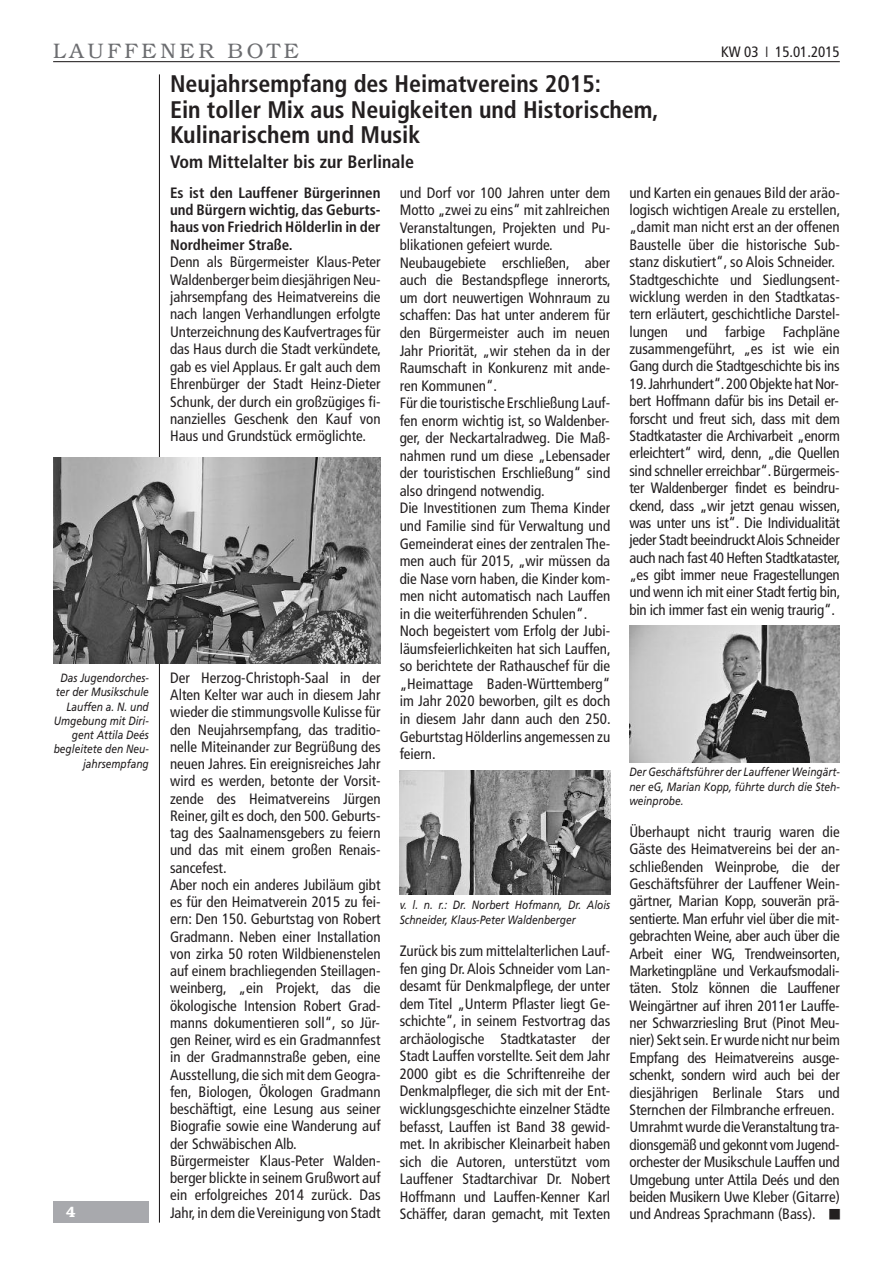
<style>
.page{position:relative;width:893px;height:1263px;background:#fff}
.page>*{position:absolute;margin:0;border:0;box-sizing:border-box;transform-origin:0 0}
.t1{font:700 condensed 24px/25.5px "Frutiger LT";color:#231f20}
.t2{font:300 21px "Bookman LT";letter-spacing:.175em;color:#6c6d70}
.t3{font:700 condensed 18px "Frutiger LT";color:#231f20}
.t4{font:condensed 15px/17.4px "Frutiger LT";color:#231f20}
.t5{font:700 condensed 15px/17.4px "Frutiger LT";color:#231f20;text-align:justify}
.t6{font:600 15px "Bookman LT";color:#fff}
.t7{font:italic 12px/14.2px "Frutiger LT";color:#231f20;scale:.85 1}
</style>
<div class="page">
<hr style="left:159px;top:74px;width:1px;height:1148px;background:#231f20">
<hr style="left:53px;top:61px;width:787px;height:1px;background:#231f20">
<div style="left:53px;top:1201px;width:96px;height:21px;background:#a8a9ad"></div>
<img style="left:400px;top:770px;width:210px;height:125px">
<img style="left:629px;top:626px;width:211px;height:136px">
<img style="left:53px;top:458px;width:328px;height:205px">
<h2 class="t2" style="left:53px;top:38px;width:247px">LAUFFENER BOTE</h2>
<p class="t4" style="left:721px;top:44px;width:120px">KW 03 ❘ 15.01.2015</p>
<p class="t7" style="left:54px;top:672px;width:113px;text-align:right">Das Jugendorches&shy;ter der Musikschule<br>Lauffen a. N. und<br>Umgebung mit Diri&shy;gent Attila Deés begleitete den Neu&shy;jahrsempfang</p>
<p class="t6" style="left:66px;top:1203px;width:11px">4</p>
<h1 class="t1" style="left:170px;top:73px;width:490px">Neujahrsempfang des Heimatvereins 2015:<br>Ein toller Mix aus Neuigkeiten und Historischem,<br>Kulinarischem und Musik</h1>
<p class="t3" style="left:170px;top:154px;width:245px">Vom Mittelalter bis zur Berlinale</p>
<p class="t5" style="left:170px;top:185px;width:212px">Es ist den Lauffener Bürgerinnen und Bürgern wichtig, das Geburts&shy;haus von Friedrich Hölderlin in der Nordheimer Straße.</p>
<p class="t4" style="left:170px;top:255px;width:213px;text-align:justify">Denn als Bürgermeister Klaus-Peter Waldenberger beim diesjährigenNeu&shy;jahrsempfang des Heimatvereins die nach langen Verhandlungen erfolgte Unterzeichnung des Kaufvertrages für das Haus durch die Stadt verkündete, gab es viel Applaus. Er galt auch dem Ehrenbürger der Stadt Heinz-Dieter Schunk, der durch ein großzügiges fi&shy;nanzielles Geschenk den Kauf von Haus und Grundstück ermöglichte.</p>
<p class="t4" style="left:400px;top:185px;width:213px">und Dorf vor 100 Jahren unter dem Motto „zwei zu eins“ mit zahlreichen Veranstaltungen, Projekten und Pu&shy;blikationen gefeiert wurde.<br>Neubaugebiete erschließen, aber auch die Bestandspflege innerorts, um dort neuwertigen Wohnraum zu schaffen: Das hat unter anderem für den Bürgermeister auch im neuen Jahr Priorität, „wir stehen da in der Raumschaft in Konkurenz mit ande&shy;ren Kommunen“.<br>Für die touristische Erschließung Lauf&shy;fen enorm wichtig ist, so Waldenber&shy;ger, der Neckartalradweg. Die Maß&shy;nahmen rund um diese „Lebensader der touristischen Erschließung“ sind also dringend notwendig.<br>Die Investitionen zum Thema Kinder und Familie sind für Verwaltung und Gemeinderat eines der zentralen The&shy;men auch für 2015, „wir müssen da die Nase vorn haben, die Kinder kom&shy;men nicht automatisch nach Lauffen in die weiterführenden Schulen“.<br>Noch begeistert vom Erfolg der Jubi&shy;läumsfeierlichkeiten hat sich Lauffen, so berichtete der Rathauschef für die „Heimattage Baden-Württemberg“ im Jahr 2020 beworben, gilt es doch in diesem Jahr dann auch den 250.<br>Geburtstag Hölderlins angemessen zu feiern.</p>
<p class="t4" style="left:629px;top:185px;width:213px">und Karten ein genaues Bild der aräo&shy;logisch wichtigen Areale zu erstellen, „damit man nicht erst an der offenen Baustelle über die historische Sub&shy;stanz diskutiert“, so Alois Schneider.<br>Stadtgeschichte und Siedlungsent&shy;wicklung werden in den Stadtkatas&shy;tern erläutert, geschichtliche Darstel&shy;lungen und farbige Fachpläne zusammengeführt, „es ist wie ein Gang durch die Stadtgeschichte bis ins 19.Jahrhundert“.200 Objekte hat Nor&shy;bert Hoffmann dafür bis ins Detail er&shy;forscht und freut sich, dass mit dem Stadtkataster die Archivarbeit „enorm erleichtert“ wird, denn, „die Quellen sind schneller erreichbar“. Bürgermeis&shy;ter Waldenberger findet es beindru&shy;ckend, dass „wir jetzt genau wissen, was unter uns ist“. Die Individualität jeder Stadt beeindrucktAlois Schneider auch nach fast 40 Heften Stadtkataster, „es gibt immer neue Fragestellungen und wenn ich mit einer Stadt fertig bin, bin ich immer fast ein wenig traurig“.</p>
<p class="t4" style="left:170px;top:670px;width:212px">Der Herzog-Christoph-Saal in der Alten Kelter war auch in diesem Jahr wieder die stimmungsvolle Kulisse für den Neujahrsempfang, das traditio&shy;nelle Miteinander zur Begrüßung des neuen Jahres. Ein ereignisreiches Jahr wird es werden, betonte der Vorsit&shy;zende des Heimatvereins Jürgen Reiner, gilt es doch, den 500.Geburts&shy;tag des Saalnamensgebers zu feiern und das mit einem großen Renais&shy;sancefest.<br>Aber noch ein anderes Jubiläum gibt es für den Heimatverein 2015 zu fei&shy;ern: Den 150. Geburtstag von Robert Gradmann. Neben einer Installation von zirka 50 roten Wildbienenstelen auf einem brachliegenden Steillagen&shy;weinberg, „ein Projekt, das die ökologische Intension Robert Grad&shy;manns dokumentieren soll“, so Jür&shy;gen Reiner, wird es ein Gradmannfest in der Gradmannstraße geben, eine Ausstellung, die sich mit dem Geogra&shy;fen, Biologen, Ökologen Gradmann beschäftigt, eine Lesung aus seiner Biografie sowie eine Wanderung auf der Schwäbischen Alb.<br>Bürgermeister Klaus-Peter Walden&shy;berger blickte in seinem Grußwort auf ein erfolgreiches 2014 zurück. Das Jahr, in dem dieVereinigung von Stadt</p>
<p class="t7" style="left:629px;top:766px;width:249px;text-align:justify">Der Geschäftsführer der Lauffener Weingärt&shy;ner eG, Marian Kopp, führte durch die Steh&shy;weinprobe.</p>
<p class="t4" style="left:629px;top:824px;width:213px">Überhaupt nicht traurig waren die Gäste des Heimatvereins bei der an&shy;schließenden Weinprobe, die der Geschäftsführer der Lauffener Wein&shy;gärtner, Marian Kopp, souverän prä&shy;sentierte. Man erfuhr viel über die mit&shy;gebrachten Weine, aber auch über die Arbeit einer WG, Trendweinsorten, Marketingpläne und Verkaufsmodali&shy;täten. Stolz können die Lauffener Weingärtner auf ihren 2011er Lauffe&shy;ner Schwarzriesling Brut (Pinot Meu&shy;nier) Sekt sein. Er wurde nicht nur beim Empfang des Heimatvereins ausge&shy;schenkt, sondern wird auch bei der diesjährigen Berlinale Stars und Sternchen der Filmbranche erfreuen.<br>Umrahmt wurde dieVeranstaltung tra&shy;dionsgemäß und gekonnt vom Jugend&shy;orchester der Musikschule Lauffen und Umgebung unter Attila Deés und den beiden Musikern Uwe Kleber (Gitarre) und Andreas Sprachmann (Bass).</p>
<p class="t7" style="left:400px;top:899px;width:249px">v. l. n. r.: Dr. Norbert Hofmann, Dr. Alois<br>Schneider, Klaus-Peter Waldenberger</p>
<p class="t4" style="left:400px;top:943px;width:212px;text-align:justify">Zurück bis zum mittelalterlichen Lauf&shy;fen ging Dr. Alois Schneider vom Lan&shy;desamt für Denkmalpflege, der unter dem Titel „Unterm Pflaster liegt Ge&shy;schichte“, in seinem Festvortrag das archäologische Stadtkataster der Stadt Lauffen vorstellte. Seit dem Jahr 2000 gibt es die Schriftenreihe der Denkmalpfleger, die sich mit der Ent&shy;wicklungsgeschichte einzelner Städte befasst, Lauffen ist Band 38 gewid&shy;met. In akribischer Kleinarbeit haben sich die Autoren, unterstützt vom Lauffener Stadtarchivar Dr. Nobert Hoffmann und Lauffen-Kenner Karl Schäffer, daran gemacht, mit Texten</p>
</div>
